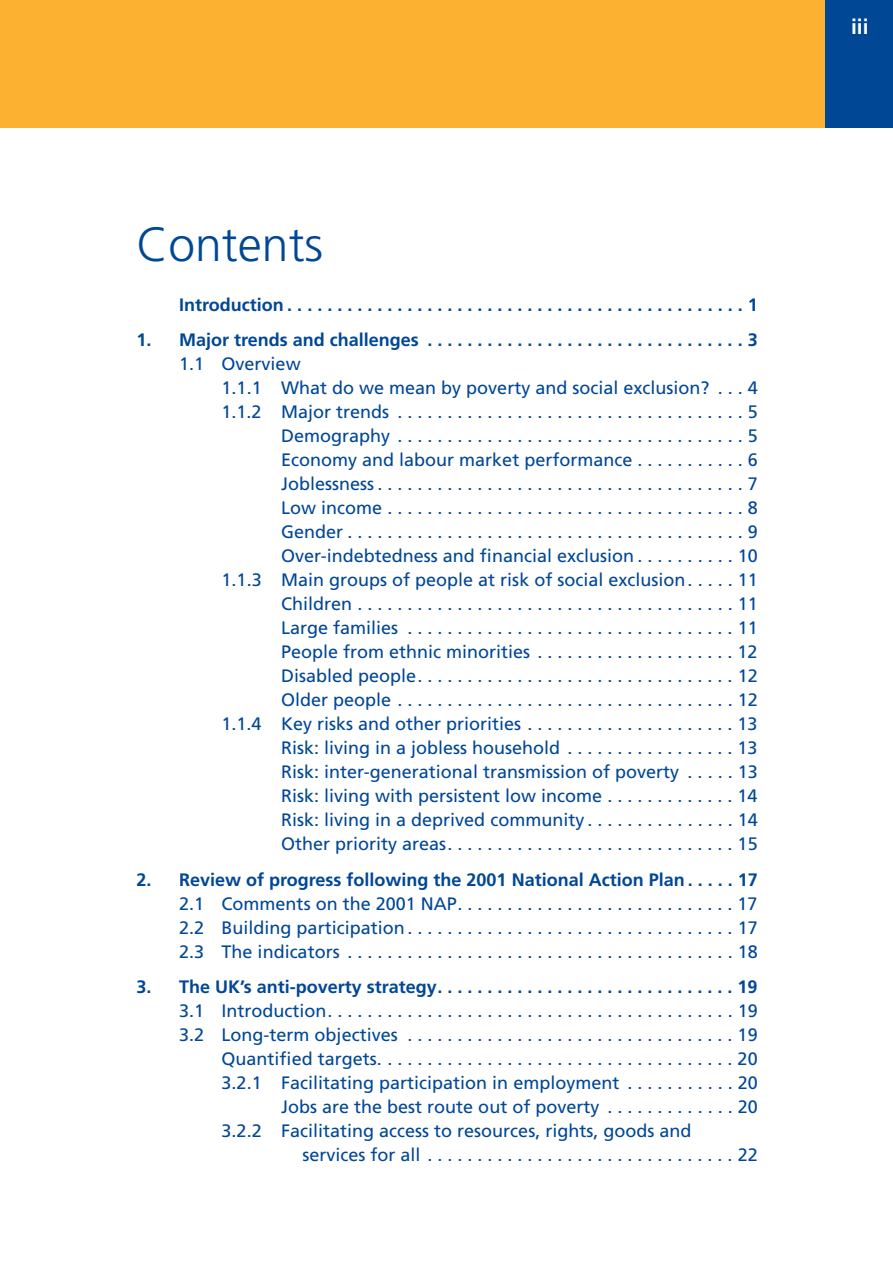
<style>
.page{position:relative;width:893px;height:1263px;background:#fff}
.page>*{position:absolute;margin:0;border:0;box-sizing:border-box;transform-origin:0 0}
.t1{font:300 48px "Frutiger";color:#004796}
.t2{font:700 21px "Frutiger";color:#fff}
.t3{font:18px/24px "Frutiger";color:#004796;text-align:justify}
.t4{font:700 18px "Frutiger";color:#004796}
</style>
<div class="page">
<div style="left:0;top:0;width:892px;height:128px;background:#fcb131"></div>
<div style="left:825px;top:0;width:67px;height:128px;background:#004796"></div>
<h1 class="t1" style="left:136px;top:225px;width:188px">Contents</h1>
<p class="t4" style="left:179px;top:298px;width:580px">Introduction . . . . . . . . . . . . . . . . . . . . . . . . . . . . . . . . . . . . . . . . . . . . . . 1</p>
<p class="t4" style="left:136px;top:333px;width:622px">1. Major trends and challenges . . . . . . . . . . . . . . . . . . . . . . . . . . . . . . . . 3</p>
<p class="t3" style="left:179px;top:354px;width:123px">1.1 Overview</p>
<p class="t3" style="left:222px;top:378px;width:537px">1.1.1 What do we mean by poverty and social exclusion? . . . 4</p>
<p class="t3" style="left:222px;top:402px;width:537px">1.1.2 Major trends . . . . . . . . . . . . . . . . . . . . . . . . . . . . . . . . . . . 5</p>
<p class="t3" style="left:281px;top:426px;width:478px">Demography . . . . . . . . . . . . . . . . . . . . . . . . . . . . . . . . . . . 5</p>
<p class="t3" style="left:281px;top:450px;width:478px">Economy and labour market performance . . . . . . . . . . . 6</p>
<p class="t3" style="left:281px;top:474px;width:478px">Joblessness . . . . . . . . . . . . . . . . . . . . . . . . . . . . . . . . . . . . . 7</p>
<p class="t3" style="left:281px;top:498px;width:478px">Low income . . . . . . . . . . . . . . . . . . . . . . . . . . . . . . . . . . . . 8</p>
<p class="t3" style="left:281px;top:522px;width:478px">Gender . . . . . . . . . . . . . . . . . . . . . . . . . . . . . . . . . . . . . . . . 9</p>
<p class="t3" style="left:281px;top:546px;width:478px">Over-indebtedness and financial exclusion . . . . . . . . . . 10</p>
<p class="t3" style="left:222px;top:570px;width:537px">1.1.3 Main groups of people at risk of social exclusion. . . . . 11</p>
<p class="t3" style="left:281px;top:594px;width:478px">Children . . . . . . . . . . . . . . . . . . . . . . . . . . . . . . . . . . . . . . 11</p>
<p class="t3" style="left:281px;top:618px;width:478px">Large families . . . . . . . . . . . . . . . . . . . . . . . . . . . . . . . . . 11</p>
<p class="t3" style="left:281px;top:642px;width:478px">People from ethnic minorities . . . . . . . . . . . . . . . . . . . . 12</p>
<p class="t3" style="left:281px;top:666px;width:478px">Disabled people. . . . . . . . . . . . . . . . . . . . . . . . . . . . . . . . 12</p>
<p class="t3" style="left:281px;top:690px;width:478px">Older people . . . . . . . . . . . . . . . . . . . . . . . . . . . . . . . . . . 12</p>
<p class="t3" style="left:222px;top:714px;width:537px">1.1.4 Key risks and other priorities . . . . . . . . . . . . . . . . . . . . . 13</p>
<p class="t3" style="left:281px;top:738px;width:478px">Risk: living in a jobless household . . . . . . . . . . . . . . . . . 13</p>
<p class="t3" style="left:281px;top:762px;width:478px">Risk: inter-generational transmission of poverty . . . . . 13</p>
<p class="t3" style="left:281px;top:786px;width:478px">Risk: living with persistent low income . . . . . . . . . . . . . 14</p>
<p class="t3" style="left:281px;top:810px;width:478px">Risk: living in a deprived community . . . . . . . . . . . . . . . 14</p>
<p class="t3" style="left:281px;top:834px;width:478px">Other priority areas. . . . . . . . . . . . . . . . . . . . . . . . . . . . . 15</p>
<p class="t4" style="left:136px;top:872px;width:622px">2. Review of progress following the 2001 National Action Plan . . . . . 17</p>
<p class="t3" style="left:179px;top:893px;width:580px">2.1 Comments on the 2001 NAP. . . . . . . . . . . . . . . . . . . . . . . . . . . . 17<br>2.2 Building participation . . . . . . . . . . . . . . . . . . . . . . . . . . . . . . . . . 17<br>2.3 The indicators . . . . . . . . . . . . . . . . . . . . . . . . . . . . . . . . . . . . . . . 18</p>
<p class="t4" style="left:136px;top:979px;width:622px">3. The UK’s anti-poverty strategy. . . . . . . . . . . . . . . . . . . . . . . . . . . . . . 19</p>
<p class="t3" style="left:179px;top:1000px;width:580px">3.1 Introduction. . . . . . . . . . . . . . . . . . . . . . . . . . . . . . . . . . . . . . . . . 19</p>
<p class="t3" style="left:179px;top:1024px;width:580px">3.2 Long-term objectives . . . . . . . . . . . . . . . . . . . . . . . . . . . . . . . . . 19</p>
<p class="t3" style="left:222px;top:1048px;width:537px">Quantified targets. . . . . . . . . . . . . . . . . . . . . . . . . . . . . . . . . . . . 20</p>
<p class="t3" style="left:222px;top:1072px;width:537px">3.2.1 Facilitating participation in employment . . . . . . . . . . . 20</p>
<p class="t3" style="left:281px;top:1096px;width:478px">Jobs are the best route out of poverty . . . . . . . . . . . . . 20</p>
<p class="t3" style="left:222px;top:1120px;width:471px">3.2.2 Facilitating access to resources, rights, goods and</p>
<p class="t3" style="left:302px;top:1144px;width:456px">services for all . . . . . . . . . . . . . . . . . . . . . . . . . . . . . . . 22</p>
<p class="t2" style="left:851px;top:18px;width:19px">iii</p>
</div>
